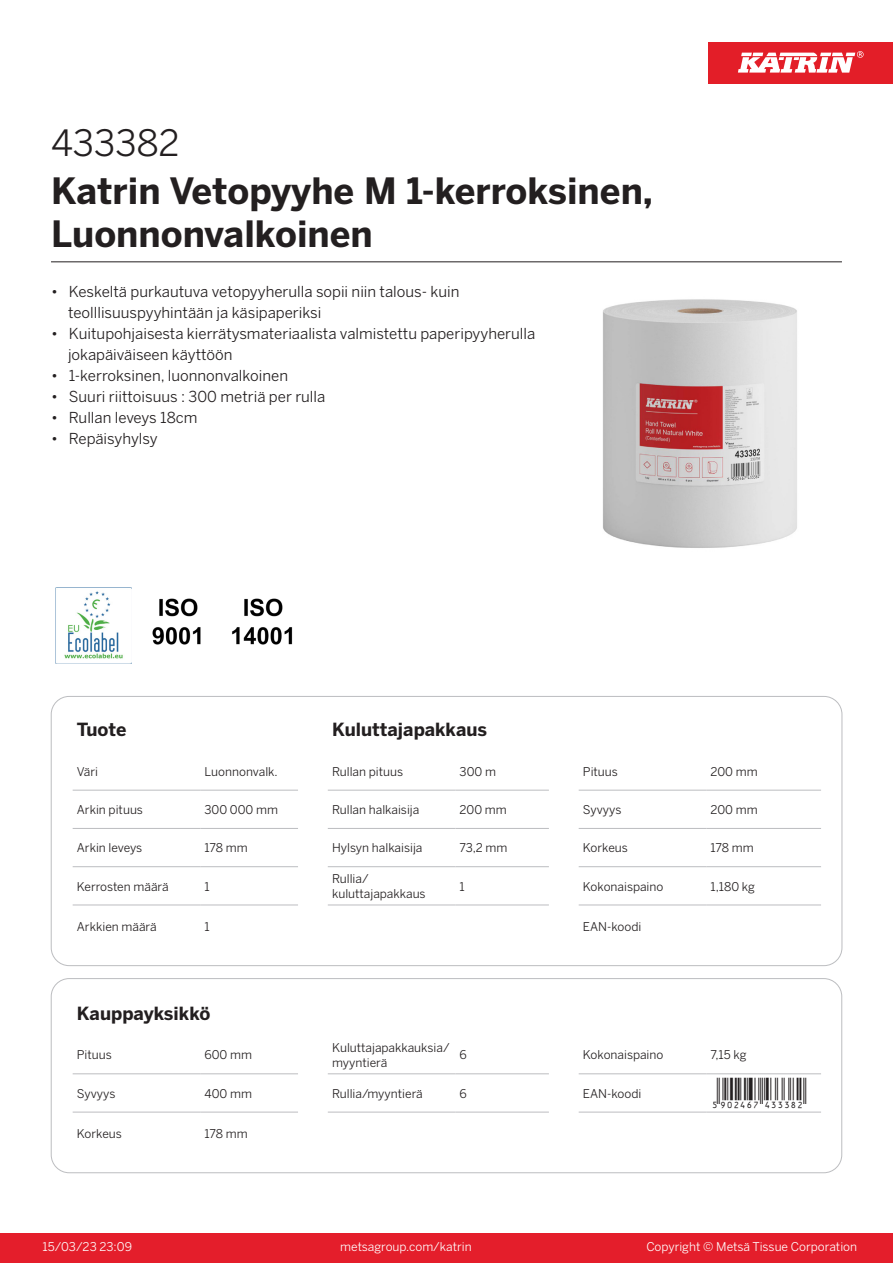
<style>
.page{position:relative;width:893px;height:1263px;background:#fff}
.page>*{position:absolute;margin:0;border:0;box-sizing:border-box;transform-origin:0 0}
.Product_Name{font:700 36px/43.2px "Benton Sans";color:#231f20}
.External_material_co{font:36px "Benton Sans";color:#231f20}
.T_EAN{font:30px "Viisas EAN Matala";color:#231f20}
.T_TableHeader{font:700 18px "Benton Sans";color:#231f20}
.MarketingBullets{font:15px/21px "Benton Sans";color:#231f20}
.T_TableBody{font:12px/14.4px "Benton Sans";color:#231f20}
.t1{font:12px "Benton Sans";color:#fff}
</style>
<div class="page">
<div style="left:0;top:1233px;width:893px;height:30px;background:#e41e2b"></div>
<div style="left:708px;top:43px;width:185px;height:41px;background:#e31e28"></div>
<svg style="left:738px;top:51px;width:126px;height:22px"></svg>
<hr style="left:73px;top:790px;width:127px;height:1px;background:#bcbdc0">
<hr style="left:200px;top:790px;width:98px;height:1px;background:#bcbdc0">
<hr style="left:328px;top:790px;width:127px;height:1px;background:#bcbdc0">
<hr style="left:455px;top:790px;width:94px;height:1px;background:#bcbdc0">
<hr style="left:579px;top:790px;width:127px;height:1px;background:#bcbdc0">
<hr style="left:706px;top:790px;width:115px;height:1px;background:#bcbdc0">
<hr style="left:73px;top:828px;width:127px;height:1px;background:#bcbdc0">
<hr style="left:200px;top:828px;width:98px;height:1px;background:#bcbdc0">
<hr style="left:328px;top:828px;width:127px;height:1px;background:#bcbdc0">
<hr style="left:455px;top:828px;width:94px;height:1px;background:#bcbdc0">
<hr style="left:579px;top:828px;width:127px;height:1px;background:#bcbdc0">
<hr style="left:706px;top:828px;width:115px;height:1px;background:#bcbdc0">
<hr style="left:73px;top:866px;width:127px;height:1px;background:#bcbdc0">
<hr style="left:200px;top:866px;width:98px;height:1px;background:#bcbdc0">
<hr style="left:328px;top:866px;width:127px;height:1px;background:#bcbdc0">
<hr style="left:455px;top:866px;width:94px;height:1px;background:#bcbdc0">
<hr style="left:579px;top:866px;width:127px;height:1px;background:#bcbdc0">
<hr style="left:706px;top:866px;width:115px;height:1px;background:#bcbdc0">
<hr style="left:73px;top:905px;width:127px;height:1px;background:#bcbdc0">
<hr style="left:200px;top:905px;width:98px;height:1px;background:#bcbdc0">
<hr style="left:328px;top:905px;width:127px;height:1px;background:#bcbdc0">
<hr style="left:455px;top:905px;width:94px;height:1px;background:#bcbdc0">
<hr style="left:579px;top:905px;width:127px;height:1px;background:#bcbdc0">
<hr style="left:706px;top:905px;width:115px;height:1px;background:#bcbdc0">
<hr style="left:73px;top:1073px;width:127px;height:1px;background:#bcbdc0">
<hr style="left:200px;top:1073px;width:98px;height:1px;background:#bcbdc0">
<hr style="left:328px;top:1073px;width:127px;height:1px;background:#bcbdc0">
<hr style="left:455px;top:1073px;width:94px;height:1px;background:#bcbdc0">
<hr style="left:579px;top:1073px;width:127px;height:1px;background:#bcbdc0">
<hr style="left:706px;top:1073px;width:115px;height:1px;background:#bcbdc0">
<hr style="left:73px;top:1112px;width:127px;height:1px;background:#bcbdc0">
<hr style="left:200px;top:1112px;width:98px;height:1px;background:#bcbdc0">
<hr style="left:328px;top:1112px;width:127px;height:1px;background:#bcbdc0">
<hr style="left:455px;top:1112px;width:94px;height:1px;background:#bcbdc0">
<hr style="left:579px;top:1112px;width:127px;height:1px;background:#bcbdc0">
<hr style="left:706px;top:1112px;width:115px;height:1px;background:#bcbdc0">
<div style="left:51px;top:978px;width:791px;height:195px;border:1px solid #bcbdc0;border-radius:18px"></div>
<img style="left:603px;top:299px;width:194px;height:249px">
<img style="left:55px;top:587px;width:77px;height:77px">
<img style="left:152px;top:598px;width:49px;height:47px">
<img style="left:232px;top:598px;width:61px;height:47px">
<hr style="left:51px;top:261px;width:791px;height:1px;background:#231f20">
<p class="External_material_co" style="left:51px;top:121px;width:130px">433382</p>
<p class="Product_Name" style="left:51px;top:170px;width:603px">Katrin Vetopyyhe M 1-kerroksinen,<br>Luonnonvalkoinen</p>
<p class="MarketingBullets" style="left:68px;top:281px;width:393px;text-indent:-17px">• Keskeltä purkautuva vetopyyherulla sopii niin talous- kuin teolllisuuspyyhintään ja käsipaperiksi</p>
<p class="MarketingBullets" style="left:68px;top:323px;width:469px;text-indent:-17px">• Kuitupohjaisesta kierrätysmateriaalista valmistettu paperipyyherulla jokapäiväiseen käyttöön</p>
<p class="MarketingBullets" style="left:51px;top:365px;width:239px">• 1-kerroksinen, luonnonvalkoinen</p>
<p class="MarketingBullets" style="left:51px;top:386px;width:276px">• Suuri riittoisuus : 300 metriä per rulla</p>
<p class="MarketingBullets" style="left:51px;top:407px;width:148px">• Rullan leveys 18cm</p>
<p class="MarketingBullets" style="left:51px;top:428px;width:108px">• Repäisyhylsy</p>
<p class="T_TableHeader" style="left:77px;top:718px;width:51px">Tuote</p>
<p class="T_TableHeader" style="left:332px;top:718px;width:157px">Kuluttajapakkaus</p>
<p class="T_TableBody" style="left:77px;top:764px;width:23px">Väri</p>
<p class="T_TableBody" style="left:204px;top:764px;width:75px">Luonnonvalk.</p>
<p class="T_TableBody" style="left:332px;top:764px;width:73px">Rullan pituus</p>
<p class="T_TableBody" style="left:460px;top:764px;width:38px">300 m</p>
<p class="T_TableBody" style="left:583px;top:764px;width:36px">Pituus</p>
<p class="T_TableBody" style="left:710px;top:764px;width:49px">200 mm</p>
<p class="T_TableBody" style="left:77px;top:802px;width:68px">Arkin pituus</p>
<p class="T_TableBody" style="left:204px;top:802px;width:75px">300 000 mm</p>
<p class="T_TableBody" style="left:332px;top:802px;width:89px">Rullan halkaisija</p>
<p class="T_TableBody" style="left:460px;top:802px;width:49px">200 mm</p>
<p class="T_TableBody" style="left:583px;top:802px;width:40px">Syvyys</p>
<p class="T_TableBody" style="left:710px;top:802px;width:49px">200 mm</p>
<p class="T_TableBody" style="left:77px;top:841px;width:67px">Arkin leveys</p>
<p class="T_TableBody" style="left:204px;top:841px;width:45px">178 mm</p>
<p class="T_TableBody" style="left:332px;top:841px;width:92px">Hylsyn halkaisija</p>
<p class="T_TableBody" style="left:460px;top:841px;width:49px">73,2 mm</p>
<p class="T_TableBody" style="left:583px;top:841px;width:47px">Korkeus</p>
<p class="T_TableBody" style="left:710px;top:841px;width:45px">178 mm</p>
<p class="T_TableBody" style="left:77px;top:879px;width:93px">Kerrosten määrä</p>
<p class="T_TableBody" style="left:204px;top:879px;width:7px">1</p>
<p class="T_TableBody" style="left:332px;top:872px;width:38px">Rullia/</p>
<p class="T_TableBody" style="left:332px;top:886px;width:95px">kuluttajapakkaus</p>
<p class="T_TableBody" style="left:460px;top:879px;width:7px">1</p>
<p class="T_TableBody" style="left:583px;top:879px;width:82px">Kokonaispaino</p>
<p class="T_TableBody" style="left:710px;top:879px;width:46px">1,180 kg</p>
<p class="T_TableBody" style="left:77px;top:919px;width:81px">Arkkien määrä</p>
<p class="T_TableBody" style="left:204px;top:919px;width:7px">1</p>
<p class="T_TableBody" style="left:583px;top:919px;width:60px">EAN-koodi</p>
<p class="T_TableHeader" style="left:77px;top:1002px;width:135px">Kauppayksikkö</p>
<p class="T_TableBody" style="left:77px;top:1048px;width:36px">Pituus</p>
<p class="T_TableBody" style="left:204px;top:1048px;width:49px">600 mm</p>
<p class="T_TableBody" style="left:332px;top:1041px;width:119px">Kuluttajapakkauksia/ myyntierä</p>
<p class="T_TableBody" style="left:460px;top:1048px;width:9px">6</p>
<p class="T_TableBody" style="left:583px;top:1048px;width:82px">Kokonaispaino</p>
<p class="T_TableBody" style="left:710px;top:1048px;width:38px">7,15 kg</p>
<p class="T_TableBody" style="left:77px;top:1086px;width:40px">Syvyys</p>
<p class="T_TableBody" style="left:204px;top:1086px;width:49px">400 mm</p>
<p class="T_TableBody" style="left:332px;top:1086px;width:92px">Rullia/myyntierä</p>
<p class="T_TableBody" style="left:460px;top:1086px;width:9px">6</p>
<p class="T_TableBody" style="left:583px;top:1086px;width:60px">EAN-koodi</p>
<p class="T_EAN" style="left:710px;top:1077px;width:97px">*5902467433382*</p>
<p class="T_TableBody" style="left:77px;top:1126px;width:47px">Korkeus</p>
<p class="T_TableBody" style="left:204px;top:1126px;width:45px">178 mm</p>
<p class="t1" style="left:43px;top:1239px;width:91px">15/03/23 23:09</p>
<p class="t1" style="left:340px;top:1239px;width:133px">metsagroup.com/katrin</p>
<p class="t1" style="left:646px;top:1239px;width:212px">Copyright © Metsä Tissue Corporation</p>
</div>
